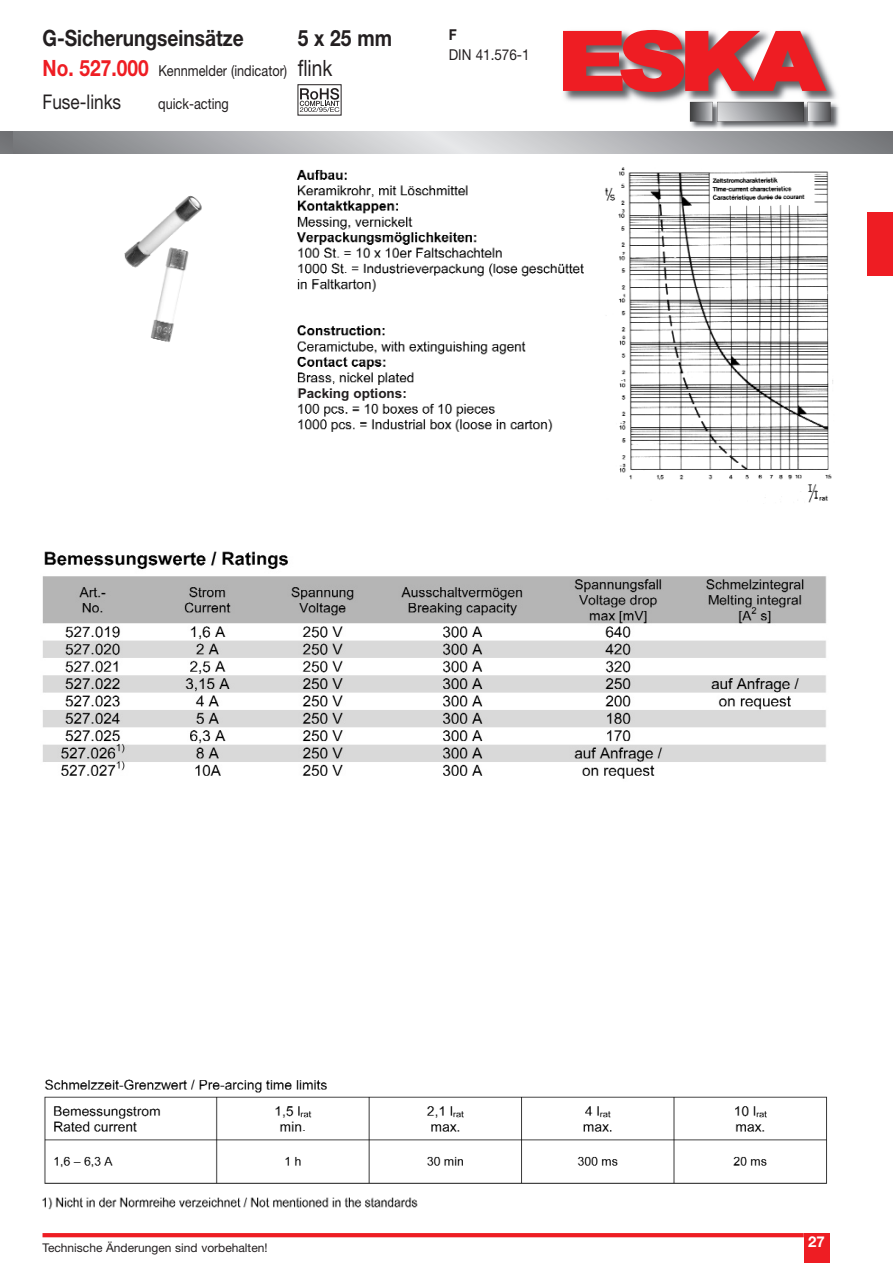
<style>
.page{position:relative;width:893px;height:1263px;background:#fff}
.page>*{position:absolute;margin:0;border:0;box-sizing:border-box;transform-origin:0 0}
.t1{font:700 22.5px "Helvetica Neue";color:#231f20;scale:.85 1}
.t2{font:20.25px "Helvetica Neue";color:#231f20;scale:.85 1}
.t3{font:15px "Helvetica Neue";color:#231f20;scale:.85 1}
.t4{font:15px "Helvetica Neue";color:#231f20;scale:.9 1}
.t5{font:700 15px "Helvetica Neue";color:#fff}
.t6{font:700 15px "Helvetica Neue";color:#231f20;scale:.9 1}
.t7{font:700 13.5px "Arial";color:#231f20}
.t8{font:12px "Helvetica Neue";color:#231f20}
.s1{font-weight:700;font-size:22.5px;color:#ee1d23}
.s2{font-size:22.5px}
</style>
<div class="page">
<img style="left:563px;top:29px;width:274px;height:74px">
<svg style="left:563px;top:30px;width:263px;height:62px;background:#dc484d"></svg>
<img style="left:688px;top:100px;width:153px;height:32px">
<svg style="left:690px;top:102px;width:140px;height:20px;background:#8b8c8e"></svg>
<svg style="left:43px;top:1233px;width:761px;height:4px;background:#ee2026"></svg>
<div style="left:804px;top:1233px;width:25px;height:30px;background:#ee1d23"></div>
<img style="left:42px;top:551px;width:785px;height:228px">
<svg style="left:0;top:132px;width:892px;height:21px;background:#acadb0"></svg>
<div style="left:867px;top:213px;width:25px;height:63px;background:#ee1d23"></div>
<div style="left:297px;top:84px;width:45px;height:32px;border:1px solid #231f20"></div>
<svg style="left:300px;top:88px;width:39px;height:24px"></svg>
<img style="left:44px;top:1079px;width:783px;height:105px">
<img style="left:42px;top:1197px;width:376px;height:13px">
<img style="left:604px;top:167px;width:229px;height:336px">
<img style="left:124px;top:169px;width:460px;height:263px">
<svg style="left:303px;top:1131px;width:4px;height:5px"></svg>
<div style="left:298px;top:387px;width:124px;height:14px;background:#fff"></div>
<h1 class="t1" style="left:43px;top:30px;width:238px">G-Sicherungseinsätze</h1>
<h1 class="t1" style="left:298px;top:30px;width:113px">5 x 25 mm</h1>
<p class="t3" style="left:43px;top:65px;width:342px"><span class="s1">No. 527.000</span> Kennmelder (indicator) <span class="s2">flink</span></p>
<h2 class="t2" style="left:43px;top:94px;width:94px">Fuse-links</h2>
<p class="t3" style="left:158px;top:98px;width:85px">quick-acting</p>
<p class="t6" style="left:449px;top:30px;width:10px">F</p>
<p class="t4" style="left:449px;top:50px;width:91px">DIN 41.576-1</p>
<p class="t7" style="left:298px;top:388px;width:111px">Packing options:</p>
<p class="t8" style="left:43px;top:1244px;width:227px">Technische Änderungen sind vorbehalten!</p>
<p class="t5" style="left:808px;top:1236px;width:18px">27</p>
</div>
